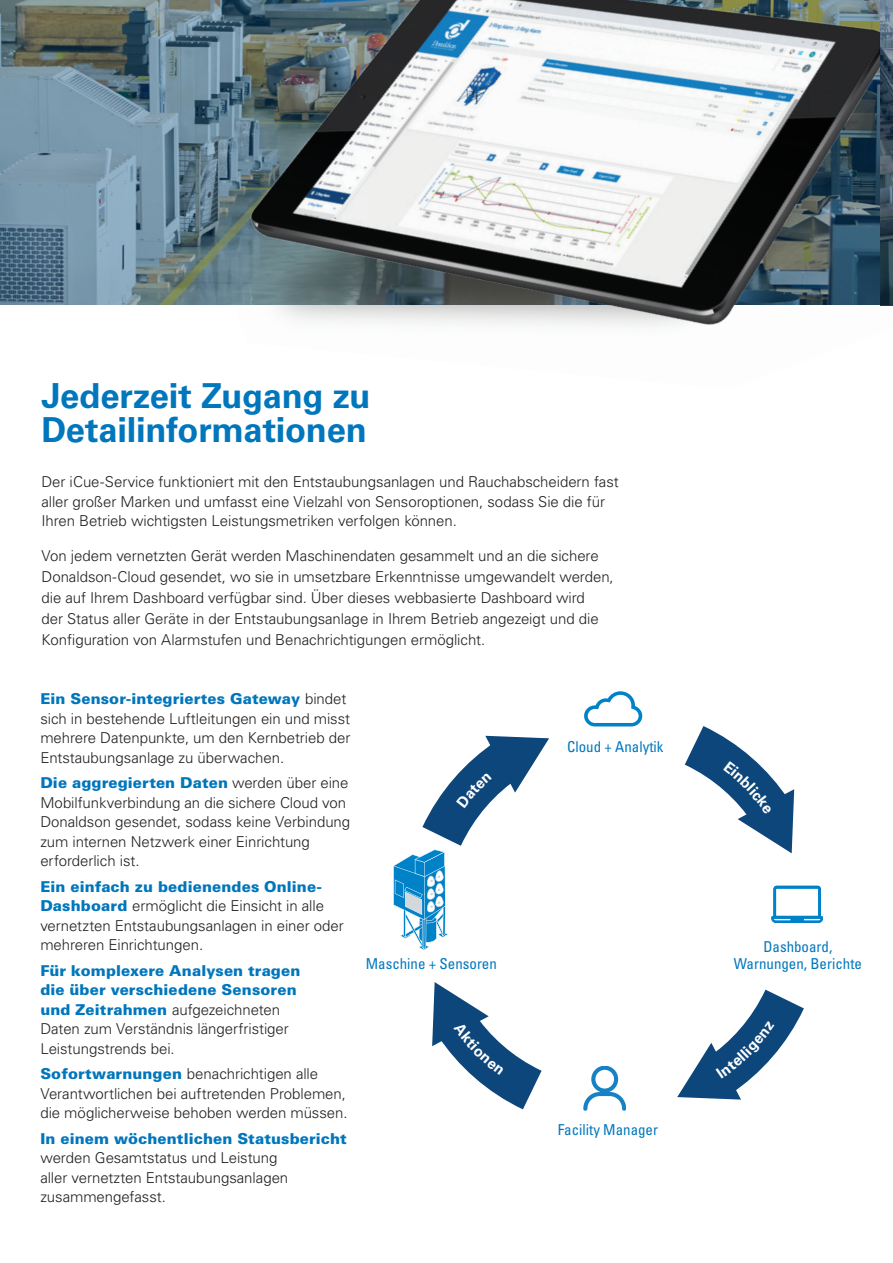
<style>
.page{position:relative;width:893px;height:1263px;background:#fff}
.page>*{position:absolute;margin:0;border:0;box-sizing:border-box;transform-origin:0 0}
.t1{font:700 34.5px/34.5px "Univers";letter-spacing:-.005em;color:#0076bc}
.t2{font:300 15px/19.5px "Univers LT Pro 45";letter-spacing:-.005em;color:#231f20}
.t3{font:900 15px/19.5px "Univers LT Pro 75";letter-spacing:.005em;color:#0076bc}
.t4{font:condensed 15px/17.1px "Univers";color:#0077bd;text-align:center}
.s1{font-family:"Univers LT Pro 45";font-weight:300;color:#231f20}
.s2{font-family:"Univers LT Pro 75";font-weight:900;color:#0076bc}
</style>
<div class="page">
<img style="left:0;top:0;width:118px;height:304px">
<img style="left:118px;top:0;width:775px;height:327px">
<img style="left:880px;top:0;width:13px;height:304px">
<svg style="left:771px;top:886px;width:52px;height:37px"></svg>
<svg style="left:393px;top:735px;width:156px;height:215px"></svg>
<svg style="left:584px;top:691px;width:211px;height:163px"></svg>
<svg style="left:677px;top:989px;width:127px;height:111px"></svg>
<svg style="left:432px;top:982px;width:194px;height:129px"></svg>
<h1 class="t1" style="left:41px;top:379px;width:331px">Jederzeit Zugang zu<br>Detailinformationen</h1>
<p class="t2" style="left:41px;top:472px;width:579px">Der iCue-Service funktioniert mit den Entstaubungsanlagen und Rauchabscheidern fast aller großer Marken und umfasst eine Vielzahl von Sensoroptionen, sodass Sie die für<br>Ihren Betrieb wichtigsten Leistungsmetriken verfolgen können.</p>
<p class="t2" style="left:41px;top:545px;width:574px;line-height:21px">Von jedem vernetzten Gerät werden Maschinendaten gesammelt und an die sichere Donaldson-Cloud gesendet, wo sie in umsetzbare Erkenntnisse umgewandelt werden, die auf Ihrem Dashboard verfügbar sind. Über dieses webbasierte Dashboard wird<br>der Status aller Geräte in der Entstaubungsanlage in Ihrem Betrieb angezeigt und die Konfiguration von Alarmstufen und Benachrichtigungen ermöglicht.</p>
<p class="t3" style="left:40px;top:689px;width:307px">Ein Sensor-integriertes Gateway <span class="s1">bindet</span></p>
<p class="t2" style="left:40px;top:709px;width:312px;text-align:justify">sich in bestehende Luftleitungen ein und misst mehrere Datenpunkte, um den Kernbetrieb der Entstaubungsanlage zu überwachen.</p>
<p class="t3" style="left:40px;top:773px;width:310px">Die aggregierten Daten <span class="s1">werden über eine</span></p>
<p class="t2" style="left:40px;top:793px;width:311px">Mobilfunkverbindung an die sichere Cloud von Donaldson gesendet, sodass keine Verbindung zum internen Netzwerk einer Einrichtung erforderlich ist.</p>
<p class="t3" style="left:40px;top:877px;width:283px">Ein einfach zu bedienendes Online-</p>
<p class="t2" style="left:40px;top:896px;width:305px"><span class="s2">Dashboard</span> ermöglicht die Einsicht in alle vernetzten Entstaubungsanlagen in einer oder mehreren Einrichtungen.</p>
<p class="t3" style="left:40px;top:961px;width:262px">Für komplexere Analysen tragen die über verschiedene Sensoren</p>
<p class="t2" style="left:40px;top:1000px;width:250px"><span class="s2">und Zeitrahmen</span> aufgezeichneten<br>Daten zum Verständnis längerfristiger<br>Leistungstrends bei.</p>
<p class="t2" style="left:40px;top:1064px;width:309px"><span class="s2">Sofortwarnungen</span> benachrichtigen alle<br>Verantwortlichen bei auftretenden Problemen, die möglicherweise behoben werden müssen.</p>
<p class="t3" style="left:40px;top:1129px;width:308px">In einem wöchentlichen Statusbericht</p>
<p class="t2" style="left:40px;top:1148px;width:249px">werden Gesamtstatus und Leistung aller vernetzten Entstaubungsanlagen zusammengefasst.</p>
<p class="t4" style="left:366px;top:955px;width:133px">Maschine + Sensoren</p>
<p class="t4" style="left:567px;top:738px;width:98px">Cloud + Analytik</p>
<p class="t4" style="left:558px;top:1120px;width:102px">Facility Manager</p>
<p class="t4" style="left:734px;top:938px;width:130px">Dashboard,<br>Warnungen, Berichte</p>
</div>
